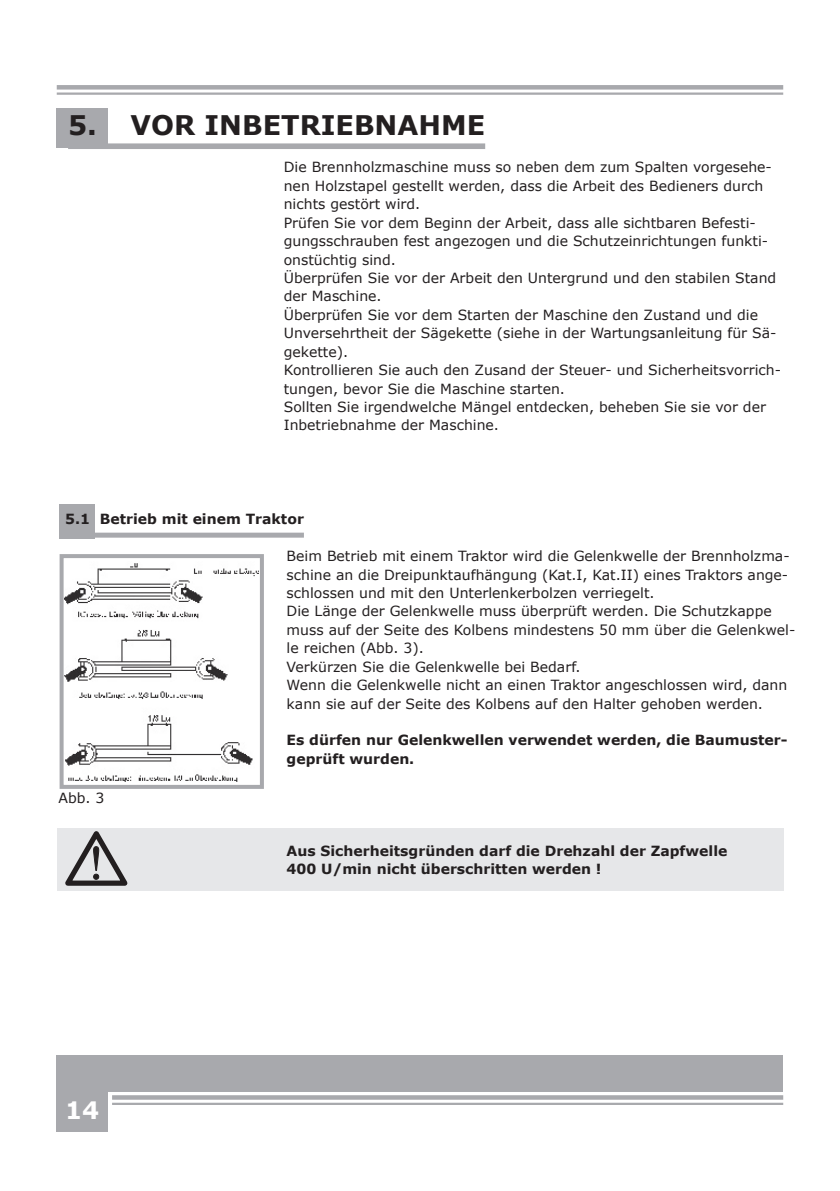
<style>
.page{position:relative;width:840px;height:1191px;background:#fff}
.page>*{position:absolute;margin:0;border:0;box-sizing:border-box;transform-origin:0 0}
.t1{font:700 27px "Verdana";color:#231f20}
.t2{font:700 24px "Verdana";color:#fff}
.t3{font:14px/18.4px "Verdana";color:#231f20}
.t4{font:700 14px/18.4px "Verdana";color:#231f20}
</style>
<div class="page">
<svg style="left:112px;top:1095px;width:670px;height:4px;background:#acadb1"></svg>
<hr style="left:112px;top:1102px;width:670px;height:3px;background:#a8a9ad">
<div style="left:57px;top:85px;width:725px;height:5px;background:#a8a9ad"></div>
<hr style="left:57px;top:92px;width:725px;height:3px;background:#a8a9ad">
<div style="left:57px;top:1054px;width:725px;height:37px;background:#a8a9ad"></div>
<div style="left:57px;top:1090px;width:51px;height:41px;background:#a8a9ad"></div>
<div style="left:57px;top:108px;width:51px;height:40px;background:#a8a9ad"></div>
<div style="left:68px;top:143px;width:417px;height:6px;background:#a8a9ad"></div>
<svg style="left:763px;top:883px;width:21px;height:8px"></svg>
<div style="left:57px;top:828px;width:725px;height:62px;background:#e6e7e9"></div>
<svg style="left:65px;top:831px;width:63px;height:55px"></svg>
<div style="left:60px;top:504px;width:35px;height:34px;background:#a8a9ad"></div>
<div style="left:94px;top:532px;width:210px;height:5px;background:#a8a9ad"></div>
<img style="left:65px;top:563px;width:193px;height:218px">
<div style="left:60px;top:554px;width:204px;height:235px;border:4px solid #a8a9ad"></div>
<h1 class="t1" style="left:68px;top:107px;width:418px">5. VOR INBETRIEBNAHME</h1>
<p class="t3" style="left:283px;top:158px;width:498px">Die Brennholzmaschine muss so neben dem zum Spalten vorgesehe&shy;nen Holzstapel gestellt werden, dass die Arbeit des Bedieners durch nichts gestört wird.<br>Prüfen Sie vor dem Beginn der Arbeit, dass alle sichtbaren Befesti&shy;gungsschrauben fest angezogen und die Schutzeinrichtungen funkti&shy;onstüchtig sind.<br>Überprüfen Sie vor der Arbeit den Untergrund und den stabilen Stand der Maschine.<br>Überprüfen Sie vor dem Starten der Maschine den Zustand und die Unversehrtheit der Sägekette (siehe in der Wartungsanleitung für Sä&shy;gekette).<br>Kontrollieren Sie auch den Zusand der Steuer- und Sicherheitsvorrich&shy;tungen, bevor Sie die Maschine starten.<br>Sollten Sie irgendwelche Mängel entdecken, beheben Sie sie vor der Inbetriebnahme der Maschine.</p>
<p class="t4" style="left:65px;top:509px;width:240px">5.1 Betrieb mit einem Traktor</p>
<p class="t3" style="left:286px;top:546px;width:510px">Beim Betrieb mit einem Traktor wird die Gelenkwelle der Brennholzma&shy;schine an die Dreipunktaufhängung (Kat.I, Kat.II) eines Traktors ange&shy;schlossen und mit den Unterlenkerbolzen verriegelt.<br>Die Länge der Gelenkwelle muss überprüft werden. Die Schutzkappe muss auf der Seite des Kolbens mindestens 50 mm über die Gelenkwel&shy;le reichen (Abb. 3).<br>Verkürzen Sie die Gelenkwelle bei Bedarf.<br>Wenn die Gelenkwelle nicht an einen Traktor angeschlossen wird, dann kann sie auf der Seite des Kolbens auf den Halter gehoben werden.</p>
<p class="t4" style="left:286px;top:731px;width:502px">Es dürfen nur Gelenkwellen verwendet werden, die Baumuster&shy;geprüft wurden.</p>
<p class="t3" style="left:58px;top:788px;width:47px">Abb. 3</p>
<h2 class="t2" style="left:65px;top:1093px;width:36px">14</h2>
<p class="t4" style="left:286px;top:841px;width:442px">Aus Sicherheitsgründen darf die Drehzahl der Zapfwelle<br>400 U/min nicht überschritten werden !</p>
</div>
